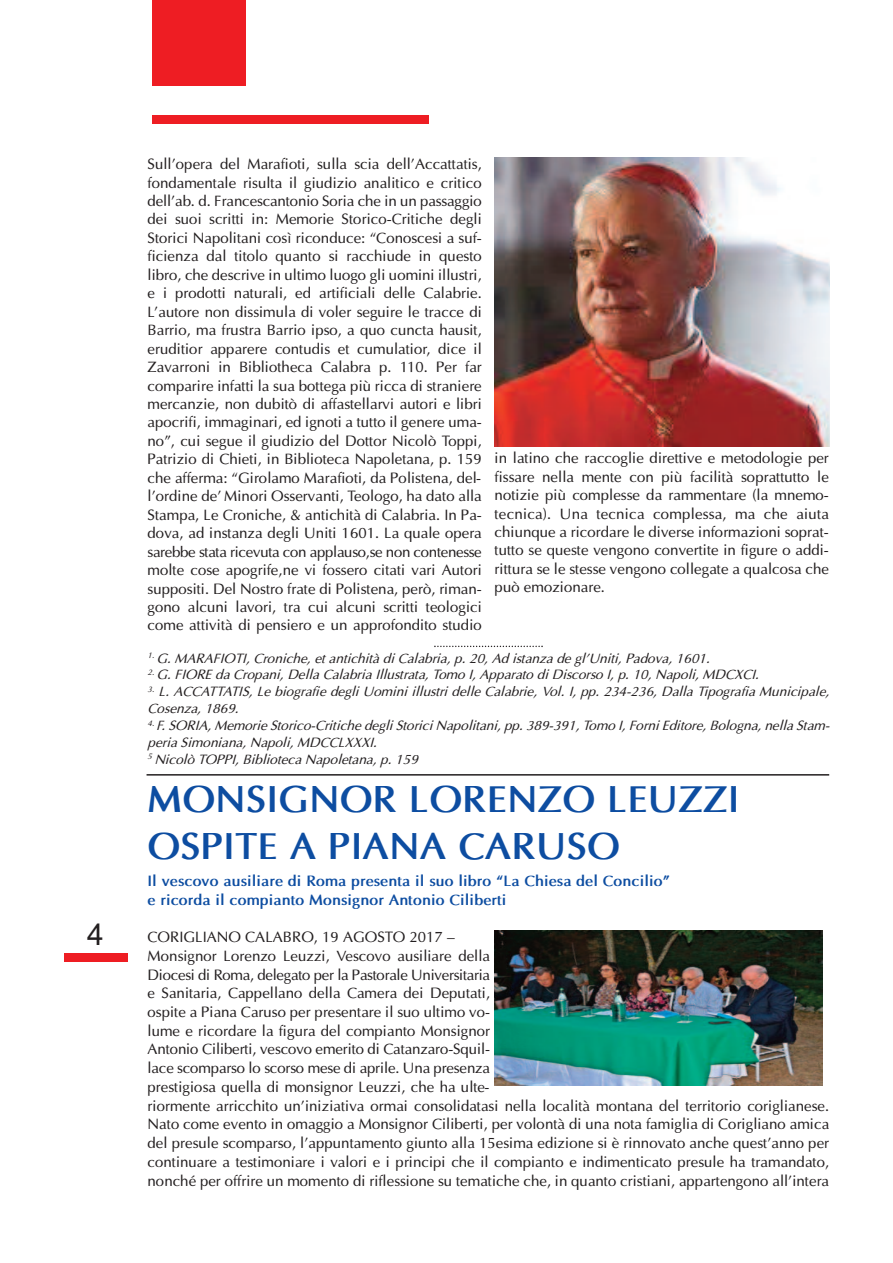
<style>
.page{position:relative;width:893px;height:1263px;background:#fff}
.page>*{position:absolute;margin:0;border:0;box-sizing:border-box;transform-origin:0 0}
.t1{font:700 37.5px/46.8px "Optima";color:#0d4da1}
.t2{font:30px "Arial";color:#231f20}
.t3{font:15px/18.5px "Optima";color:#231f20;text-align:justify}
.t4{font:700 15px/18.8px "Optima";color:#0d4da1}
.t5{font:italic 13.5px/16.8px "Optima";color:#231f20}
</style>
<div class="page">
<div style="left:152px;top:0;width:93px;height:86px;background:#ee1d23"></div>
<div style="left:152px;top:115px;width:276px;height:8px;background:#ee1d23"></div>
<div style="left:64px;top:953px;width:64px;height:9px;background:#ee1d23"></div>
<hr style="left:147px;top:774px;width:682px;height:2px;background:#231f20">
<img style="left:495px;top:158px;width:334px;height:288px">
<svg style="left:495px;top:1085px;width:328px;height:1px"></svg>
<img style="left:495px;top:931px;width:328px;height:154px">
<svg style="left:434px;top:646px;width:109px;height:1px"></svg>
<h2 class="t2" style="left:87px;top:917px;width:18px">4</h2>
<p class="t3" style="left:148px;top:155px;width:336px">Sull’opera del Marafioti, sulla scia dell’Accattatis, fondamentale risulta il giudizio analitico e critico dell’ab. d. Francescantonio Soria che in un passaggio dei suoi scritti in: Memorie Storico-Critiche degli Storici Napolitani così riconduce: “Conoscesi a suf&shy;ficienza dal titolo quanto si racchiude in questo libro, che descrive in ultimo luogo gli uomini illustri, e i prodotti naturali, ed artificiali delle Calabrie.<br>L'autore non dissimula di voler seguire le tracce di Barrio, ma frustra Barrio ipso, a quo cuncta hausit, eruditior apparere contudis et cumulatior, dice il Zavarroni in Bibliotheca Calabra p. 110. Per far comparire infatti la sua bottega più ricca di straniere mercanzie, non dubitò di affastellarvi autori e libri apocrifi, immaginari, ed ignoti a tutto il genere uma&shy;no”, cui segue il giudizio del Dottor Nicolò Toppi, Patrizio di Chieti, in Biblioteca Napoletana, p. 159 che afferma: “Girolamo Marafioti, da Polistena, del&shy;l'ordine de' Minori Osservanti, Teologo, ha dato alla Stampa, Le Croniche, &amp; antichità di Calabria. In Pa&shy;dova, ad instanza degli Uniti 1601. La quale opera sarebbe stata ricevuta con applauso,se non contenesse molte cose apogrife,ne vi fossero citati vari Autori suppositi. Del Nostro frate di Polistena, però, riman&shy;gono alcuni lavori, tra cui alcuni scritti teologici come attività di pensiero e un approfondito studio</p>
<p class="t3" style="left:495px;top:449px;width:336px">in latino che raccoglie direttive e metodologie per fissare nella mente con più facilità soprattutto le notizie più complesse da rammentare (la mnemo&shy;tecnica). Una tecnica complessa, ma che aiuta chiunque a ricordare le diverse informazioni soprat&shy;tutto se queste vengono convertite in figure o addi&shy;rittura se le stesse vengono collegate a qualcosa che può emozionare.</p>
<p class="t5" style="left:148px;top:649px;width:564px"><sup>1.</sup> G. MARAFIOTI, Croniche, et antichità di Calabria, p. 20, Ad istanza de gl’Uniti, Padova, 1601.</p>
<p class="t5" style="left:148px;top:666px;width:613px"><sup>2.</sup> G. FIORE da Cropani, Della Calabria Illustrata, Tomo I, Apparato di Discorso I, p. 10, Napoli, MDCXCI.</p>
<p class="t5" style="left:148px;top:683px;width:683px"><sup>3.</sup> L. ACCATTATIS, Le biografie degli Uomini illustri delle Calabrie, Vol. I, pp. 234-236, Dalla Tipografia Municipale,<br>Cosenza, 1869.</p>
<p class="t5" style="left:148px;top:717px;width:682px"><sup>4.</sup> F. SORIA, Memorie Storico-Critiche degli Storici Napolitani, pp. 389-391, Tomo I, Forni Editore, Bologna, nella Stam&shy;peria Simoniana, Napoli, MDCCLXXXI.<br><sup>5</sup> Nicolò TOPPI, Biblioteca Napoletana, p. 159</p>
<h1 class="t1" style="left:148px;top:775px;width:593px">MONSIGNOR LORENZO LEUZZI<br>OSPITE A PIANA CARUSO</h1>
<p class="t4" style="left:148px;top:871px;width:524px">Il vescovo ausiliare di Roma presenta il suo libro “La Chiesa del Concilio” e ricorda il compianto Monsignor Antonio Ciliberti</p>
<p class="t3" style="left:148px;top:928px;width:683px;text-align:left">CORIGLIANO CALABRO, 19 AGOSTO 2017 –<br>Monsignor Lorenzo Leuzzi, Vescovo ausiliare della<br>Diocesi di Roma, delegato per la Pastorale Universitaria<br>e Sanitaria, Cappellano della Camera dei Deputati,<br>ospite a Piana Caruso per presentare il suo ultimo vo-<br>lume e ricordare la figura del compianto Monsignor<br>Antonio Ciliberti, vescovo emerito di Catanzaro-Squil-<br>lace scomparso lo scorso mese di aprile. Una presenza<br>prestigiosa quella di monsignor Leuzzi, che ha ulte-<br>riormente arricchito un’iniziativa ormai consolidatasi nella località montana del territorio coriglianese.<br>Nato come evento in omaggio a Monsignor Ciliberti, per volontà di una nota famiglia di Corigliano amica del presule scomparso, l’appuntamento giunto alla 15esima edizione si è rinnovato anche quest’anno per continuare a testimoniare i valori e i principi che il compianto e indimenticato presule ha tramandato, nonché per offrire un momento di riflessione su tematiche che, in quanto cristiani, appartengono all’intera</p>
</div>
